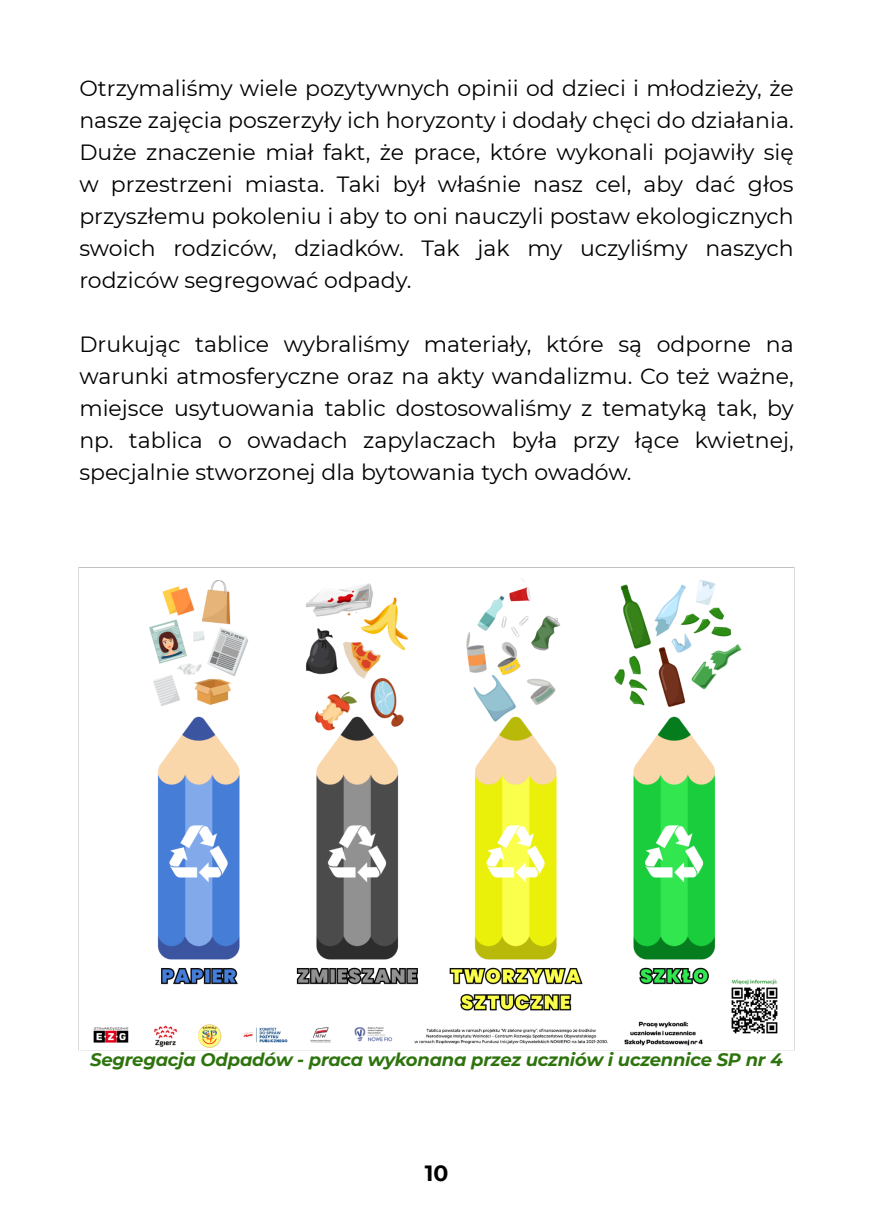
<style>
.page{position:relative;width:873px;height:1224px;background:#fff}
.page>*{position:absolute;margin:0;border:0;box-sizing:border-box;transform-origin:0 0}
.t1{font:22px/32px "Montserrat";color:#000;text-align:justify}
.t2{font:700 22px "Montserrat";color:#000}
.t3{font:italic 700 18px "Montserrat";letter-spacing:-.015em;color:#2e740e}
</style>
<div class="page">
<img style="left:79px;top:567px;width:715px;height:481px">
<p class="t1" style="left:79px;top:72px;width:716px">Otrzymaliśmy wiele pozytywnych opinii od dzieci i młodzieży, że nasze zajęcia poszerzyły ich horyzonty i dodały chęci do działania.<br>Duże znaczenie miał fakt, że prace, które wykonali pojawiły się w przestrzeni miasta. Taki był właśnie nasz cel, aby dać głos przyszłemu pokoleniu i aby to oni nauczyli postaw ekologicznych swoich rodziców, dziadków. Tak jak my uczyliśmy naszych rodziców segregować odpady.</p>
<p class="t1" style="left:79px;top:328px;width:716px">Drukując tablice wybraliśmy materiały, które są odporne na warunki atmosferyczne oraz na akty wandalizmu. Co też ważne, miejsce usytuowania tablic dostosowaliśmy z tematyką tak, by np. tablica o owadach zapylaczach była przy łące kwietnej, specjalnie stworzonej dla bytowania tych owadów.</p>
<p class="t3" style="left:90px;top:1048px;width:694px">Segregacja Odpadów - praca wykonana przez uczniów i uczennice SP nr 4</p>
<p class="t2" style="left:425px;top:1160px;width:25px">10</p>
</div>
